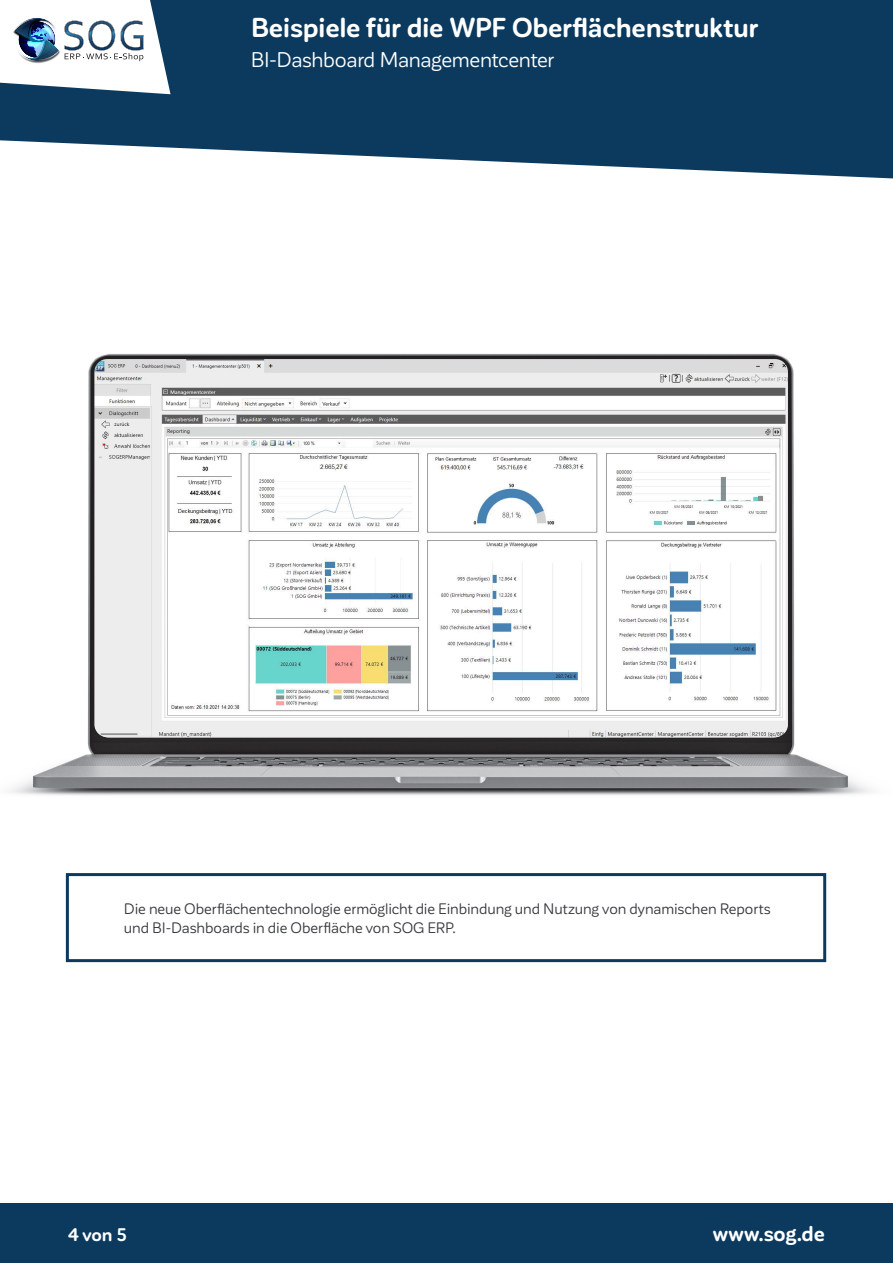
<style>
.page{position:relative;width:893px;height:1263px;background:#fff}
.page>*{position:absolute;margin:0;border:0;box-sizing:border-box;transform-origin:0 0}
.t1{font:700 27px "Corporative Sans Rd";letter-spacing:-.015em;color:#fff}
.t2{font:21px "Corporative Sans Rd";letter-spacing:-.015em;color:#fff}
.t3{font:700 21px "Corporative Sans Rd";letter-spacing:-.01em;color:#fff}
.t4{font:700 18px "Corporative Sans Rd";color:#fff}
.t5{font:15px/19.5px "Corporative Sans Rd";letter-spacing:-.005em;color:#35383b}
</style>
<div class="page">
<div style="left:0;top:1203px;width:893px;height:60px;background:#0b3a5e"></div>
<svg style="left:0;top:0;width:893px;height:179px;background:#285171"></svg>
<svg style="left:0;top:0;width:171px;height:94px"></svg>
<img style="left:10px;top:353px;width:862px;height:443px">
<img style="left:94px;top:359px;width:694px;height:378px">
<div style="left:66px;top:873px;width:760px;height:89px;border:3px solid #0b3a5e"></div>
<h1 class="t1" style="left:251px;top:18px;width:509px">Beispiele für die WPF Oberflächenstruktur</h1>
<h2 class="t2" style="left:251px;top:52px;width:305px">BI-Dashboard Managementcenter</h2>
<p class="t5" style="left:124px;top:900px;width:648px">Die neue Oberflächentechnologie ermöglicht die Einbindung und Nutzung von dynamischen Reports und BI-Dashboards in die Oberfläche von SOG ERP.</p>
<p class="t4" style="left:68px;top:1228px;width:60px">4 von 5</p>
<h2 class="t3" style="left:713px;top:1226px;width:114px">www.sog.de</h2>
</div>
